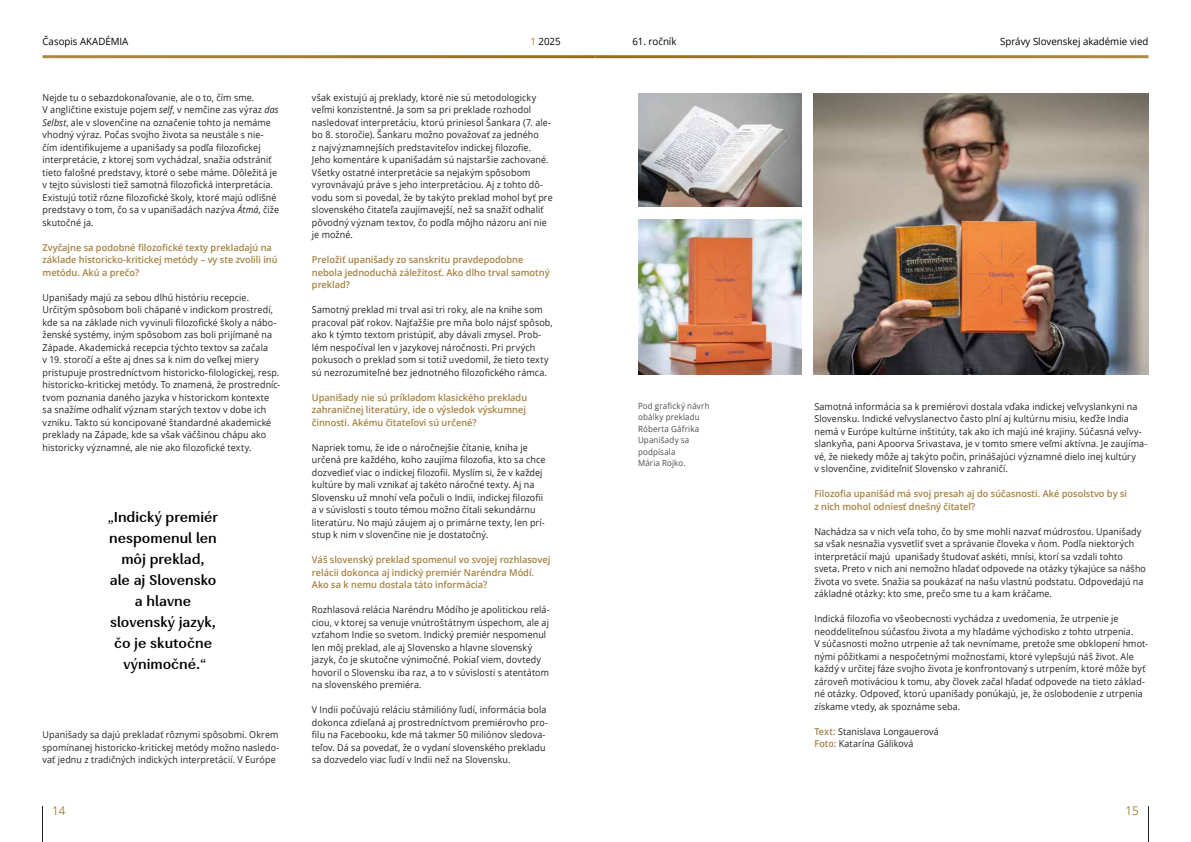
<style>
.page{position:relative;width:1191px;height:842px;background:#fff}
.page>*{position:absolute;margin:0;border:0;box-sizing:border-box;transform-origin:0 0}
.t1{font:600 14.2px/21px "Enceladus";color:#000;text-align:center;scale:1.08 1}
.t2{font:12px "Open Sans";color:#a48241}
.t3{font:10px "Open Sans";color:#000}
.t4{font:9.5px/12.5px "Open Sans";letter-spacing:.015em;color:#212121;scale:.94 1}
.t5{font:600 9.5px/12.5px "Open Sans";color:#a48241}
.t6{font:8.5px/11.5px "Open Sans";letter-spacing:.02em;color:#4a4a49;scale:.94 1}
.s1{color:#a48241}
.s2{font-style:italic}
.s3{font-weight:600;color:#a48241}
</style>
<div class="page">
<hr style="left:43px;top:806px;width:1px;height:36px;background:#212121">
<hr style="left:1147px;top:806px;width:1px;height:36px;background:#212121">
<img style="left:814px;top:94px;width:334px;height:280px">
<img style="left:638px;top:94px;width:163px;height:112px">
<img style="left:638px;top:219px;width:163px;height:155px">
<p class="t3" style="left:43px;top:34px;width:87px">Časopis AKADÉMIA</p>
<p class="t3" style="left:530px;top:34px;width:32px"><span class="s1">1</span> 2025</p>
<p class="t4" style="left:43px;top:91px;width:253px">Nejde tu o sebazdokonaľovanie, ale o to, čím sme.<br>V angličtine existuje pojem <span class="s2">self</span>, v nemčine zas výraz <span class="s2">das Selbst</span>, ale v slovenčine na označenie tohto ja nemáme vhodný výraz. Počas svojho života sa neustále s nie&shy;čím identifikujeme a upanišady sa podľa filozofickej interpretácie, z ktorej som vychádzal, snažia odstrániť tieto falošné predstavy, ktoré o sebe máme. Dôležitá je v tejto súvislosti tiež samotná filozofická interpretácia.<br>Existujú totiž rôzne filozofické školy, ktoré majú odlišné predstavy o tom, čo sa v upanišadách nazýva <span class="s2">Átmá</span>, čiže skutočné ja.</p>
<p class="t5" style="left:43px;top:241px;width:237px">Zvyčajne sa podobné filozofické texty prekladajú na základe historicko-kritickej metódy – vy ste zvolili inú metódu. Akú a prečo?</p>
<p class="t4" style="left:43px;top:291px;width:254px">Upanišady majú za sebou dlhú históriu recepcie.<br>Určitým spôsobom boli chápané v indickom prostredí, kde sa na základe nich vyvinuli filozofické školy a nábo&shy;ženské systémy, iným spôsobom zas boli prijímané na Západe. Akademická recepcia týchto textov sa začala<br>v 19. storočí a ešte aj dnes sa k nim do veľkej miery pristupuje prostredníctvom historicko-filologickej, resp. historicko-kritickej metódy. To znamená, že prostredníc&shy;tvom poznania daného jazyka v historickom kontexte sa snažíme odhaliť význam starých textov v dobe ich vzniku. Takto sú koncipované štandardné akademické preklady na Západe, kde sa však väčšinou chápu ako historicky významné, ale nie ako filozofické texty.</p>
<h1 class="t1" style="left:108px;top:507px;width:104px">„Indický premiér nespomenul len môj preklad,<br>ale aj Slovensko a hlavne slovenský jazyk, čo je skutočne výnimočné.“</h1>
<p class="t4" style="left:43px;top:728px;width:253px;text-align:justify">Upanišady sa dajú prekladať rôznymi spôsobmi. Okrem spomínanej historicko-kritickej metódy možno nasledo&shy;vať jednu z tradičných indických interpretácií. V Európe</p>
<p class="t4" style="left:312px;top:91px;width:258px">však existujú aj preklady, ktoré nie sú metodologicky veľmi konzistentné. Ja som sa pri preklade rozhodol nasledovať interpretáciu, ktorú priniesol Šankara (7. ale&shy;bo 8. storočie). Šankaru možno považovať za jedného<br>z najvýznamnejších predstaviteľov indickej filozofie.<br>Jeho komentáre k upanišadám sú najstaršie zachované.<br>Všetky ostatné interpretácie sa nejakým spôsobom vyrovnávajú práve s jeho interpretáciou. Aj z tohto dô&shy;vodu som si povedal, že by takýto preklad mohol byť pre slovenského čitateľa zaujímavejší, než sa snažiť odhaliť pôvodný význam textov, čo podľa môjho názoru ani nie je možné.</p>
<p class="t5" style="left:312px;top:253px;width:239px">Preložiť upanišady zo sanskritu pravdepodobne nebola jednoduchá záležitosť. Ako dlho trval samotný preklad?</p>
<p class="t4" style="left:312px;top:303px;width:258px">Samotný preklad mi trval asi tri roky, ale na knihe som pracoval päť rokov. Najťažšie pre mňa bolo nájsť spôsob, ako k týmto textom pristúpiť, aby dávali zmysel. Prob&shy;lém nespočíval len v jazykovej náročnosti. Pri prvých pokusoch o preklad som si totiž uvedomil, že tieto texty sú nezrozumiteľné bez jednotného filozofického rámca.</p>
<p class="t5" style="left:312px;top:391px;width:217px">Upanišady nie sú príkladom klasického prekladu zahraničnej literatúry, ide o výsledok výskumnej činnosti. Akému čitateľovi sú určené?</p>
<p class="t4" style="left:312px;top:441px;width:250px">Napriek tomu, že ide o náročnejšie čítanie, kniha je určená pre každého, koho zaujíma filozofia, kto sa chce dozvedieť viac o indickej filozofii. Myslím si, že v každej kultúre by mali vznikať aj takéto náročné texty. Aj na Slovensku už mnohí veľa počuli o Indii, indickej filozofii a v súvislosti s touto témou možno čítali sekundárnu literatúru. No majú záujem aj o primárne texty, len prí&shy;stup k nim v slovenčine nie je dostatočný.</p>
<p class="t5" style="left:312px;top:553px;width:240px">Váš slovenský preklad spomenul vo svojej rozhlasovej relácii dokonca aj indický premiér Naréndra Módí.<br>Ako sa k nemu dostala táto informácia?</p>
<p class="t4" style="left:312px;top:603px;width:254px">Rozhlasová relácia Naréndru Módího je apolitickou relá&shy;ciou, v ktorej sa venuje vnútroštátnym úspechom, ale aj vzťahom Indie so svetom. Indický premiér nespomenul len môj preklad, ale aj Slovensko a hlavne slovenský jazyk, čo je skutočne výnimočné. Pokiaľ viem, dovtedy hovoril o Slovensku iba raz, a to v súvislosti s atentátom na slovenského premiéra.</p>
<p class="t4" style="left:312px;top:703px;width:253px">V Indii počúvajú reláciu stámilióny ľudí, informácia bola dokonca zdieľaná aj prostredníctvom premiérovho pro&shy;filu na Facebooku, kde má takmer 50 miliónov sledova&shy;teľov. Dá sa povedať, že o vydaní slovenského prekladu sa dozvedelo viac ľudí v Indii než na Slovensku.</p>
<p class="t3" style="left:632px;top:34px;width:46px">61. ročník</p>
<p class="t3" style="left:1000px;top:34px;width:150px">Správy Slovenskej akadémie vied</p>
<p class="t6" style="left:638px;top:400px;width:78px">Pod grafický návrh obálky prekladu<br>Róberta Gáfrika<br>Upanišady sa podpísala<br>Mária Rojko.</p>
<p class="t4" style="left:814px;top:400px;width:355px">Samotná informácia sa k premiérovi dostala vďaka indickej veľvyslankyni na Slovensku. Indické veľvyslanectvo často plní aj kultúrnu misiu, keďže India nemá v Európe kultúrne inštitúty, tak ako ich majú iné krajiny. Súčasná veľvy&shy;slankyňa, pani Apoorva Srivastava, je v tomto smere veľmi aktívna. Je zaujíma&shy;vé, že niekedy môže aj takýto počin, prinášajúci významné dielo inej kultúry<br>v slovenčine, zviditeľniť Slovensko v zahraničí.</p>
<p class="t5" style="left:814px;top:487px;width:314px">Filozofia upanišád má svoj presah aj do súčasnosti. Aké posolstvo by si z nich mohol odniesť dnešný čitateľ?</p>
<p class="t4" style="left:814px;top:525px;width:354px">Nachádza sa v nich veľa toho, čo by sme mohli nazvať múdrosťou. Upanišady sa však nesnažia vysvetliť svet a správanie človeka v ňom. Podľa niektorých interpretácií majú upanišady študovať askéti, mnísi, ktorí sa vzdali tohto sveta. Preto v nich ani nemožno hľadať odpovede na otázky týkajúce sa nášho života vo svete. Snažia sa poukázať na našu vlastnú podstatu. Odpovedajú na základné otázky: kto sme, prečo sme tu a kam kráčame.</p>
<p class="t4" style="left:814px;top:612px;width:356px">Indická filozofia vo všeobecnosti vychádza z uvedomenia, že utrpenie je neoddeliteľnou súčasťou života a my hľadáme východisko z tohto utrpenia.<br>V súčasnosti možno utrpenie až tak nevnímame, pretože sme obklopení hmot&shy;nými pôžitkami a nespočetnými možnosťami, ktoré vylepšujú náš život. Ale každý v určitej fáze svojho života je konfrontovaný s utrpením, ktoré môže byť zároveň motiváciou k tomu, aby človek začal hľadať odpovede na tieto základ&shy;né otázky. Odpoveď, ktorú upanišady ponúkajú, je, že oslobodenie z utrpenia získame vtedy, ak spoznáme seba.</p>
<p class="t4" style="left:814px;top:725px;width:134px"><span class="s3">Text:</span> Stanislava Longauerová<br><span class="s3">Foto:</span> Katarína Gáliková</p>
<p class="t2" style="left:52px;top:802px;width:15px">14</p>
<p class="t2" style="left:1125px;top:802px;width:15px">15</p>
</div>
